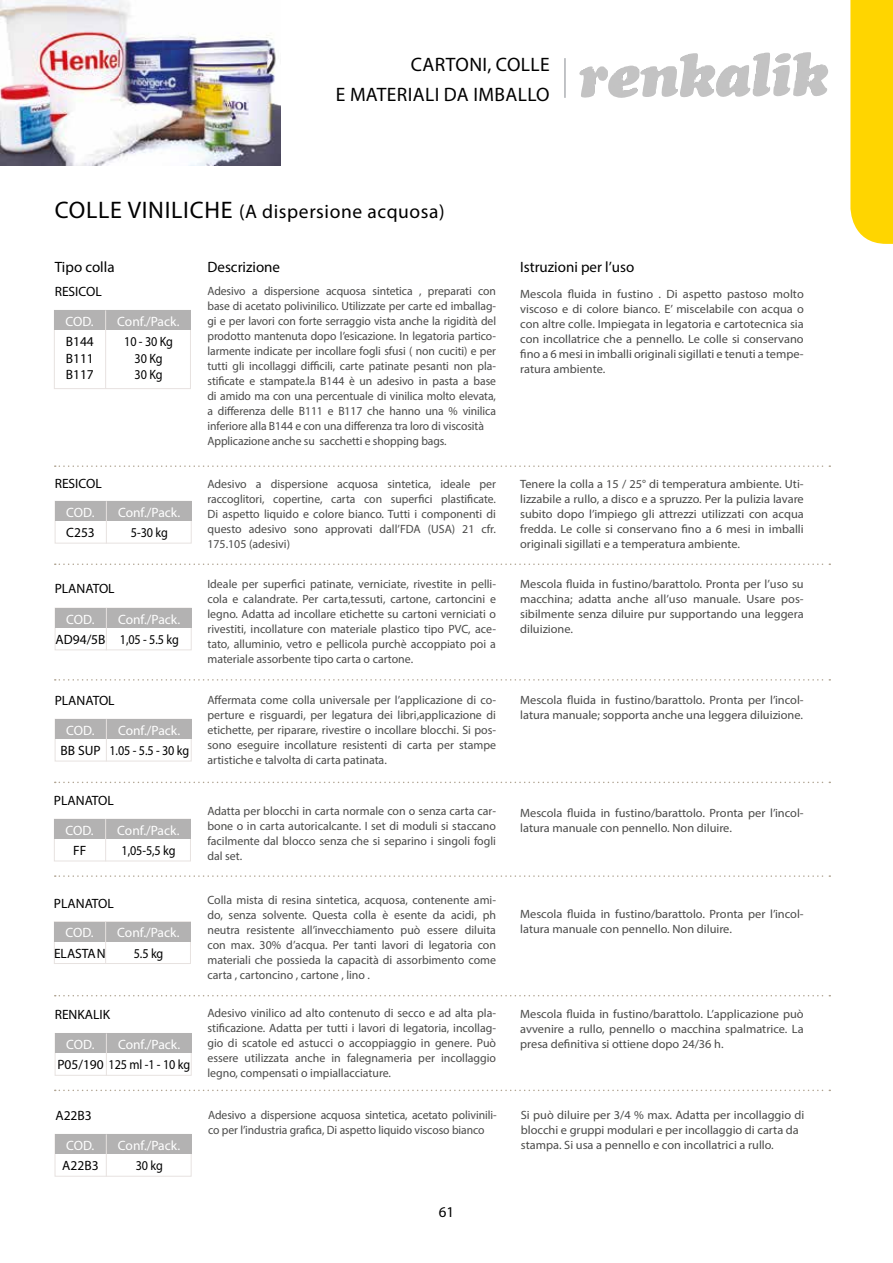
<style>
.page{position:relative;width:893px;height:1263px;background:#fff}
.page>*{position:absolute;margin:0;border:0;box-sizing:border-box;transform-origin:0 0}
.t1{font:19.5px/30px "Myriad Pro";letter-spacing:.02em;color:#000;text-align:right}
.t2{font:15px "Myriad Pro";color:#000}
.t3{font:13.5px/16.2px "Myriad Pro";color:#000;text-align:justify}
.t4{font:13.5px "Myriad Pro";color:#fff}
.t5{font:13.5px/16.2px "Myriad Pro";color:#000;text-align:center;scale:.9 1}
.t6{font:12px/15px "Myriad Pro";letter-spacing:-.005em;color:#4a4a49;text-align:justify}
.s1{font-size:24px}
</style>
<div class="page">
<img style="left:604px;top:52px;width:224px;height:46px">
<hr style="left:564px;top:58px;width:2px;height:40px;background:#adb0b4">
<img style="left:0;top:0;width:281px;height:165px">
<div style="left:54px;top:310px;width:137px;height:79px;background:#fff;border:1px solid #e7e2e0"></div>
<div style="left:54px;top:310px;width:137px;height:20px;background:#b3b2b2"></div>
<hr style="left:105px;top:310px;width:1px;height:79px;background:#e7e2e0">
<div style="left:55px;top:501px;width:137px;height:42px;background:#fff;border:1px solid #e7e2e0"></div>
<div style="left:55px;top:501px;width:137px;height:20px;background:#b3b2b2"></div>
<hr style="left:106px;top:501px;width:1px;height:42px;background:#e7e2e0">
<div style="left:55px;top:608px;width:137px;height:42px;background:#fff;border:1px solid #e7e2e0"></div>
<div style="left:55px;top:608px;width:137px;height:20px;background:#b3b2b2"></div>
<hr style="left:106px;top:608px;width:1px;height:42px;background:#e7e2e0">
<div style="left:55px;top:719px;width:137px;height:42px;background:#fff;border:1px solid #e7e2e0"></div>
<div style="left:55px;top:719px;width:137px;height:20px;background:#b3b2b2"></div>
<hr style="left:106px;top:719px;width:1px;height:42px;background:#e7e2e0">
<div style="left:54px;top:819px;width:137px;height:42px;background:#fff;border:1px solid #e7e2e0"></div>
<div style="left:54px;top:819px;width:137px;height:20px;background:#b3b2b2"></div>
<hr style="left:105px;top:819px;width:1px;height:42px;background:#e7e2e0">
<div style="left:54px;top:921px;width:137px;height:43px;background:#fff;border:1px solid #e7e2e0"></div>
<div style="left:54px;top:922px;width:137px;height:19px;background:#b3b2b2"></div>
<hr style="left:105px;top:922px;width:1px;height:42px;background:#e7e2e0">
<div style="left:55px;top:1033px;width:137px;height:43px;background:#fff;border:1px solid #e7e2e0"></div>
<div style="left:55px;top:1033px;width:137px;height:20px;background:#b3b2b2"></div>
<hr style="left:106px;top:1033px;width:1px;height:43px;background:#e7e2e0">
<svg style="left:55px;top:465px;width:775px;height:2px"></svg>
<svg style="left:55px;top:563px;width:775px;height:2px"></svg>
<svg style="left:55px;top:679px;width:775px;height:2px"></svg>
<svg style="left:55px;top:782px;width:775px;height:1px"></svg>
<svg style="left:55px;top:875px;width:775px;height:2px"></svg>
<svg style="left:55px;top:995px;width:775px;height:1px"></svg>
<svg style="left:55px;top:1089px;width:775px;height:2px"></svg>
<div style="left:850px;top:0;width:43px;height:244px;background:#ffd500"></div>
<div style="left:55px;top:1134px;width:136px;height:42px;background:#fff;border:1px solid #e7e2e0"></div>
<div style="left:55px;top:1134px;width:136px;height:20px;background:#b3b2b2"></div>
<hr style="left:106px;top:1134px;width:1px;height:42px;background:#e7e2e0">
<h1 class="t1" style="left:336px;top:49px;width:215px">CARTONI, COLLE<br>E MATERIALI DA IMBALLO</h1>
<h1 class="t1" style="left:55px;top:196px;width:391px"><span class="s1">COLLE VINILICHE</span> (A dispersione acquosa)</h1>
<p class="t2" style="left:55px;top:257px;width:61px">Tipo colla</p>
<p class="t2" style="left:207px;top:257px;width:74px">Descrizione</p>
<p class="t2" style="left:520px;top:257px;width:116px">Istruzioni per l’uso</p>
<p class="t3" style="left:55px;top:283px;width:49px">RESICOL</p>
<p class="t4" style="left:117px;top:313px;width:64px">Conf./Pack.</p>
<p class="t4" style="left:66px;top:313px;width:30px">COD.</p>
<p class="t3" style="left:66px;top:334px;width:30px">B144<br>B111<br>B117</p>
<p class="t5" style="left:124px;top:334px;width:56px">10 - 30 Kg<br>30 Kg<br>30 Kg</p>
<p class="t3" style="left:55px;top:475px;width:49px">RESICOL</p>
<p class="t4" style="left:118px;top:504px;width:64px">Conf./Pack.</p>
<p class="t4" style="left:66px;top:504px;width:30px">COD.</p>
<p class="t3" style="left:66px;top:524px;width:30px">C253</p>
<p class="t5" style="left:131px;top:524px;width:43px">5-30 kg</p>
<p class="t3" style="left:55px;top:580px;width:61px">PLANATOL</p>
<p class="t4" style="left:118px;top:611px;width:64px">Conf./Pack.</p>
<p class="t4" style="left:66px;top:611px;width:30px">COD.</p>
<p class="t3" style="left:56px;top:631px;width:125px">AD94/5B 1,05 - 5.5 kg</p>
<p class="t3" style="left:55px;top:692px;width:61px">PLANATOL</p>
<p class="t4" style="left:118px;top:722px;width:64px">Conf./Pack.</p>
<p class="t4" style="left:66px;top:722px;width:30px">COD.</p>
<p class="t3" style="left:61px;top:742px;width:130px">BB SUP 1.05 - 5.5 - 30 kg</p>
<p class="t3" style="left:54px;top:792px;width:61px">PLANATOL</p>
<p class="t4" style="left:117px;top:822px;width:64px">Conf./Pack.</p>
<p class="t4" style="left:66px;top:822px;width:30px">COD.</p>
<p class="t3" style="left:73px;top:842px;width:15px">FF</p>
<p class="t5" style="left:122px;top:842px;width:62px">1,05-5,5 kg</p>
<p class="t3" style="left:54px;top:895px;width:61px">PLANATOL</p>
<p class="t4" style="left:117px;top:924px;width:64px">Conf./Pack.</p>
<p class="t4" style="left:66px;top:924px;width:30px">COD.</p>
<p class="t3" style="left:54px;top:945px;width:53px">ELASTA N</p>
<p class="t5" style="left:134px;top:945px;width:34px">5.5 kg</p>
<p class="t3" style="left:55px;top:1006px;width:57px">RENKALIK</p>
<p class="t4" style="left:118px;top:1036px;width:64px">Conf./Pack.</p>
<p class="t4" style="left:66px;top:1036px;width:30px">COD.</p>
<p class="t3" style="left:57px;top:1057px;width:134px">P05/190 125 ml -1 - 10 kg</p>
<p class="t3" style="left:55px;top:1107px;width:38px">A22B3</p>
<p class="t4" style="left:66px;top:1137px;width:30px">COD.</p>
<p class="t3" style="left:62px;top:1157px;width:38px">A22B3</p>
<p class="t5" style="left:136px;top:1157px;width:32px">30 kg</p>
<p class="t4" style="left:118px;top:1137px;width:64px">Conf./Pack.</p>
<p class="t6" style="left:207px;top:283px;width:290px;text-align:left">Adesivo a dispersione acquosa sintetica , preparati con base di acetato polivinilico. Utilizzate per carte ed imballag&shy;gi e per lavori con forte serraggio vista anche la rigidità del prodotto mantenuta dopo l’esicazione. In legatoria partico&shy;larmente indicate per incollare fogli sfusi ( non cuciti) e per tutti gli incollaggi difficili, carte patinate pesanti non pla&shy;stificate e stampate.la B144 è un adesivo in pasta a base di amido ma con una percentuale di vinilica molto elevata, a differenza delle B111 e B117 che hanno una % vinilica inferiore alla B144 e con una differenza tra loro di viscosità Applicazione anche su sacchetti e shopping bags.</p>
<p class="t6" style="left:520px;top:286px;width:285px">Mescola fluida in fustino . Di aspetto pastoso molto viscoso e di colore bianco. E’ miscelabile con acqua o con altre colle. Impiegata in legatoria e cartotecnica sia con incollatrice che a pennello. Le colle si conservano fino a 6 mesi in imballi originali sigillati e tenuti a tempe&shy;ratura ambiente.</p>
<p class="t6" style="left:207px;top:476px;width:290px">Adesivo a dispersione acquosa sintetica, ideale per raccoglitori, copertine, carta con superfici plastificate.<br>Di aspetto liquido e colore bianco. Tutti i componenti di questo adesivo sono approvati dall’FDA (USA) 21 cfr.<br>175.105 (adesivi)</p>
<p class="t6" style="left:207px;top:576px;width:290px">Ideale per superfici patinate, verniciate, rivestite in pelli&shy;cola e calandrate. Per carta,tessuti, cartone, cartoncini e legno. Adatta ad incollare etichette su cartoni verniciati o rivestiti, incollature con materiale plastico tipo PVC, ace&shy;tato, alluminio, vetro e pellicola purchè accoppiato poi a materiale assorbente tipo carta o cartone.</p>
<p class="t6" style="left:207px;top:692px;width:290px">Affermata come colla universale per l’applicazione di co&shy;perture e risguardi, per legatura dei libri,applicazione di etichette, per riparare, rivestire o incollare blocchi. Si pos&shy;sono eseguire incollature resistenti di carta per stampe artistiche e talvolta di carta patinata.</p>
<p class="t6" style="left:207px;top:803px;width:290px">Adatta per blocchi in carta normale con o senza carta car&shy;bone o in carta autoricalcante. I set di moduli si staccano facilmente dal blocco senza che si separino i singoli fogli dal set.</p>
<p class="t6" style="left:207px;top:892px;width:290px">Colla mista di resina sintetica, acquosa, contenente ami&shy;do, senza solvente. Questa colla è esente da acidi, ph neutra resistente all’invecchiamento può essere diluita con max. 30% d’acqua. Per tanti lavori di legatoria con materiali che possieda la capacità di assorbimento come carta , cartoncino , cartone , lino .</p>
<p class="t6" style="left:207px;top:1005px;width:290px">Adesivo vinilico ad alto contenuto di secco e ad alta pla&shy;stificazione. Adatta per tutti i lavori di legatoria, incollag&shy;gio di scatole ed astucci o accoppiaggio in genere. Può essere utilizzata anche in falegnameria per incollaggio legno, compensati o impiallacciature.</p>
<p class="t6" style="left:520px;top:476px;width:285px">Tenere la colla a 15 / 25° di temperatura ambiente. Uti&shy;lizzabile a rullo, a disco e a spruzzo. Per la pulizia lavare subito dopo l’impiego gli attrezzi utilizzati con acqua fredda. Le colle si conservano fino a 6 mesi in imballi originali sigillati e a temperatura ambiente.</p>
<p class="t6" style="left:520px;top:576px;width:285px">Mescola fluida in fustino/barattolo. Pronta per l’uso su macchina; adatta anche all’uso manuale. Usare pos&shy;sibilmente senza diluire pur supportando una leggera diluizione.</p>
<p class="t6" style="left:520px;top:692px;width:285px">Mescola fluida in fustino/barattolo. Pronta per l’incol&shy;latura manuale; sopporta anche una leggera diluizione.</p>
<p class="t6" style="left:520px;top:806px;width:285px">Mescola fluida in fustino/barattolo. Pronta per l’incol&shy;latura manuale con pennello. Non diluire.</p>
<p class="t6" style="left:520px;top:906px;width:285px">Mescola fluida in fustino/barattolo. Pronta per l’incol&shy;latura manuale con pennello. Non diluire.</p>
<p class="t6" style="left:520px;top:1006px;width:285px">Mescola fluida in fustino/barattolo. L’applicazione può avvenire a rullo, pennello o macchina spalmatrice. La presa definitiva si ottiene dopo 24/36 h.</p>
<p class="t6" style="left:208px;top:1107px;width:290px">Adesivo a dispersione acquosa sintetica, acetato polivinili&shy;co per l’industria grafica, Di aspetto liquido viscoso bianco</p>
<p class="t6" style="left:521px;top:1107px;width:285px;text-align:left">Si può diluire per 3/4 % max. Adatta per incollaggio di blocchi e gruppi modulari e per incollaggio di carta da stampa. Si usa a pennello e con incollatrici a rullo.</p>
<p class="t2" style="left:439px;top:1203px;width:17px">61</p>
</div>
